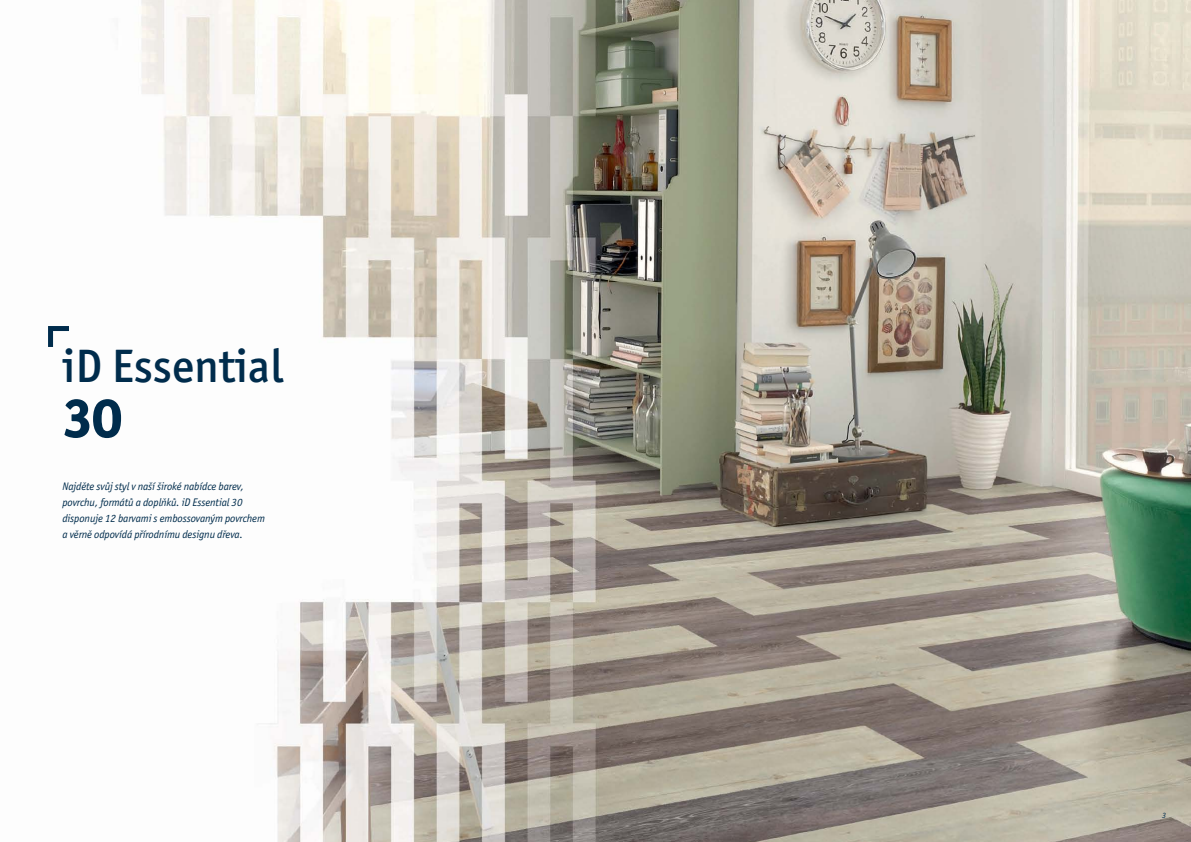
<style>
.page{position:relative;width:1191px;height:842px;background:#fff}
.page>*{position:absolute;margin:0;border:0;box-sizing:border-box;transform-origin:0 0}
.t1{font:800 55.3px "Officina Sans ITC Pro";color:#002c4c}
.t2{font:500 47px "Officina Sans ITC Pro";color:#002c4c}
.t3{font:italic 11px/16px "Officina Sans ITC Pro";letter-spacing:-.01em;color:#002c4c}
.t4{font:italic 8px "Officina Sans ITC Pro";color:#002c4c}
</style>
<div class="page">
<img style="left:141px;top:0;width:1050px;height:842px">
<svg style="left:48px;top:326px;width:21px;height:21px"></svg>
<h2 class="t2" style="left:62px;top:337px;width:222px">iD Essential</h2>
<h1 class="t1" style="left:62px;top:383px;width:61px">30</h1>
<p class="t3" style="left:62px;top:479px;width:204px">Najděte svůj styl v naší široké nabídce barev, povrchu, formátů a doplňků. iD Essential 30 disponuje 12 barvami s embossovaným povrchem a věrně odpovídá přírodnímu designu dřeva.</p>
<p class="t4" style="left:1162px;top:811px;width:5px">3</p>
</div>
